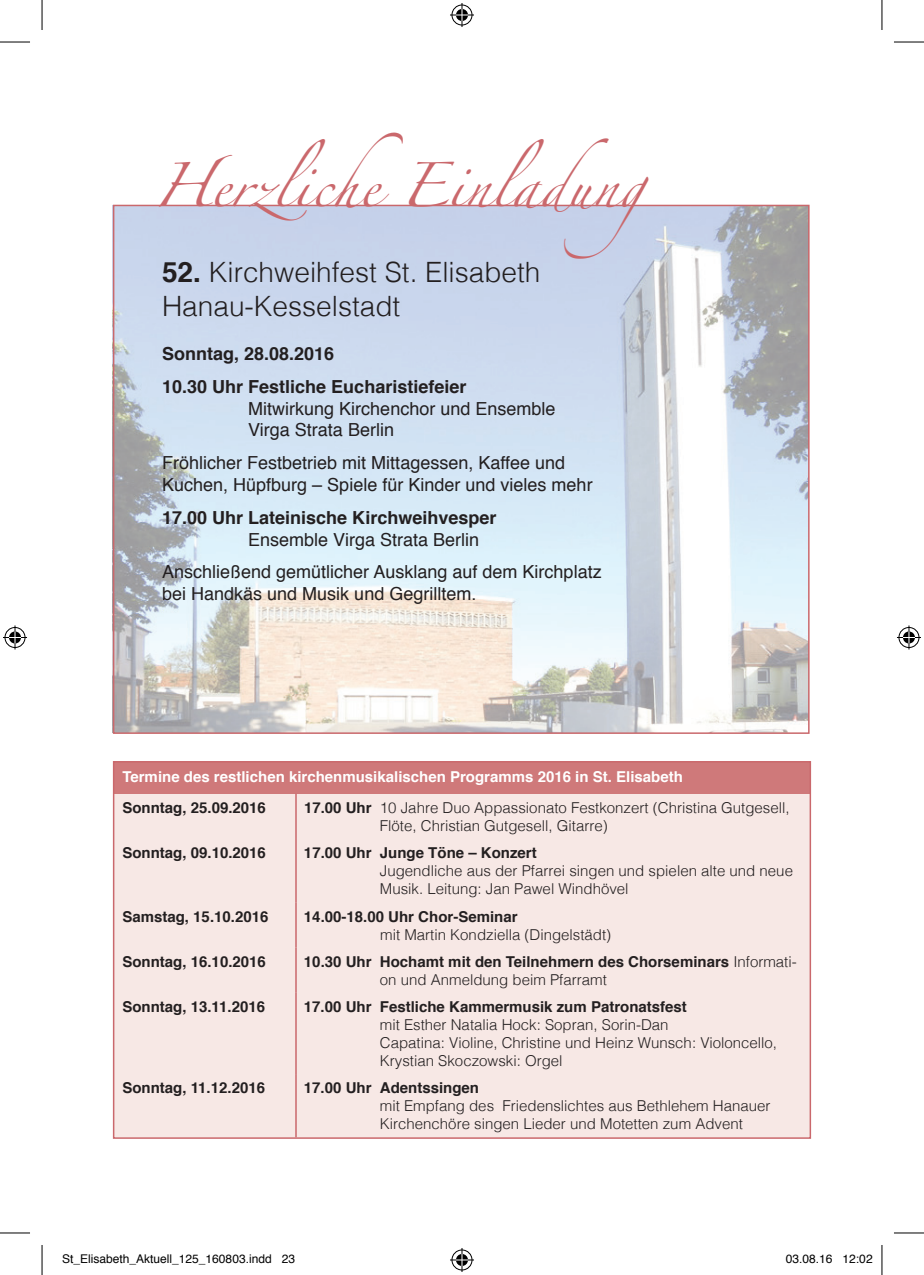
<style>
.page{position:relative;width:924px;height:1275px;background:#fff}
.page>*{position:absolute;margin:0;border:0;box-sizing:border-box;transform-origin:0 0}
.t1{font:40px "Zapfino";color:#ca686c}
.t2{font:300 28px/33.6px "Helvetica";color:#231f20}
.t3{font:18px/21.6px "Helvetica";color:#231f20}
.t4{font:700 18px/33px "Helvetica";color:#231f20}
.t5{font:300 15px/18px "Helvetica";color:#231f20}
.t6{font:700 15px/18px "Helvetica";color:#231f20}
.t7{font:700 15px "Helvetica";color:#fff}
.t8{font:12px "Helvetica";color:#000}
.s1{font-weight:700}
.s2{font-weight:300}
</style>
<div class="page">
<img style="left:116px;top:208px;width:690px;height:523px">
<div style="left:114px;top:762px;width:696px;height:376px;background:#f7e8e5"></div>
<div style="left:114px;top:762px;width:695px;height:31px;background:#cf797a"></div>
<hr style="left:295px;top:793px;width:1px;height:46px;background:#ca686c">
<hr style="left:295px;top:839px;width:1px;height:63px;background:#ca686c">
<hr style="left:295px;top:902px;width:1px;height:45px;background:#ca686c">
<hr style="left:295px;top:947px;width:1px;height:45px;background:#ca686c">
<hr style="left:295px;top:992px;width:1px;height:82px;background:#ca686c">
<hr style="left:295px;top:1074px;width:1px;height:63px;background:#ca686c">
<div style="left:113px;top:761px;width:697px;height:377px;border:2px solid #ca686c"></div>
<hr style="left:0;top:42px;width:30px;height:1px;background:#000">
<hr style="left:893px;top:42px;width:30px;height:1px;background:#000">
<hr style="left:0;top:1232px;width:30px;height:1px;background:#000">
<hr style="left:893px;top:1232px;width:30px;height:1px;background:#000">
<hr style="left:42px;top:0;width:1px;height:30px;background:#000">
<hr style="left:42px;top:1245px;width:1px;height:30px;background:#000">
<hr style="left:881px;top:0;width:1px;height:30px;background:#000">
<hr style="left:881px;top:1245px;width:1px;height:30px;background:#000">
<svg style="left:450px;top:3px;width:24px;height:24px"></svg>
<svg style="left:450px;top:1248px;width:24px;height:24px"></svg>
<svg style="left:3px;top:625px;width:24px;height:24px"></svg>
<svg style="left:897px;top:625px;width:23px;height:24px"></svg>
<h1 class="t1" style="left:153px;top:168px;width:551px">Herzliche Einladung</h1>
<h2 class="t2" style="left:162px;top:253px;width:380px"><span class="s1">52.</span> Kirchweihfest St. Elisabeth<br>Hanau-Kesselstadt</h2>
<p class="t4" style="left:162px;top:337px;width:306px">Sonntag, 28.08.2016<br>10.30 Uhr Festliche Eucharistiefeier</p>
<p class="t3" style="left:248px;top:398px;width:309px">Mitwirkung Kirchenchor und Ensemble<br>Virga Strata Berlin</p>
<p class="t3" style="left:162px;top:453px;width:432px">Fröhlicher Festbetrieb mit Mittagessen, Kaffee und<br>Kuchen, Hüpfburg – Spiele für Kinder und vieles mehr</p>
<p class="t4" style="left:162px;top:501px;width:336px">17.00 Uhr Lateinische Kirchweihvesper</p>
<p class="t3" style="left:162px;top:523px;width:441px;line-height:33px;text-indent:86px">Ensemble Virga Strata Berlin<br>Anschließend gemütlicher Ausklang auf dem Kirchplatz</p>
<p class="t3" style="left:162px;top:583px;width:316px">bei Handkäs und Musik und Gegrilltem.</p>
<p class="t7" style="left:122px;top:764px;width:561px">Termine des restlichen kirchenmusikalischen Programms 2016 in St. Elisabeth</p>
<p class="t6" style="left:122px;top:799px;width:145px">Sonntag, 25.09.2016</p>
<p class="t5" style="left:380px;top:797px;width:411px;text-indent:-76px"><span class="s1">17.00 Uhr</span> 10 Jahre Duo Appassionato Festkonzert (Christina Gutgesell,<br>Flöte, Christian Gutgesell, Gitarre)</p>
<p class="t6" style="left:122px;top:844px;width:145px">Sonntag, 09.10.2016</p>
<p class="t6" style="left:304px;top:844px;width:234px">17.00 Uhr Junge Töne – Konzert</p>
<p class="t5" style="left:380px;top:861px;width:414px">Jugendliche aus der Pfarrei singen und spielen alte und neue<br>Musik. Leitung: Jan Pawel Windhövel</p>
<p class="t6" style="left:122px;top:907px;width:147px">Samstag, 15.10.2016</p>
<p class="t6" style="left:304px;top:907px;width:215px">14.00-18.00 Uhr Chor-Seminar</p>
<p class="t5" style="left:380px;top:924px;width:232px">mit Martin Kondziella (Dingelstädt)</p>
<p class="t6" style="left:122px;top:952px;width:145px">Sonntag, 16.10.2016</p>
<p class="t6" style="left:380px;top:952px;width:418px;text-indent:-76px">10.30 Uhr Hochamt mit den Teilnehmern des Chorseminars <span class="s2">Informati&shy;on und Anmeldung beim Pfarramt</span></p>
<p class="t6" style="left:122px;top:998px;width:144px">Sonntag, 13.11.2016</p>
<p class="t6" style="left:304px;top:998px;width:384px">17.00 Uhr Festliche Kammermusik zum Patronatsfest</p>
<p class="t5" style="left:380px;top:1014px;width:398px">mit Esther Natalia Hock: Sopran, Sorin-Dan<br>Capatina: Violine, Christine und Heinz Wunsch: Violoncello,<br>Krystian Skoczowski: Orgel</p>
<p class="t6" style="left:122px;top:1079px;width:144px">Sonntag, 11.12.2016</p>
<p class="t6" style="left:304px;top:1079px;width:177px">17.00 Uhr Adentssingen</p>
<p class="t5" style="left:380px;top:1096px;width:392px">mit Empfang des Friedenslichtes aus Bethlehem Hanauer<br>Kirchenchöre singen Lieder und Motetten zum Advent</p>
<p class="t8" style="left:62px;top:1249px;width:234px">St_Elisabeth_Aktuell_125_160803.indd 23</p>
<p class="t8" style="left:785px;top:1249px;width:88px">03.08.16 12:02</p>
</div>
